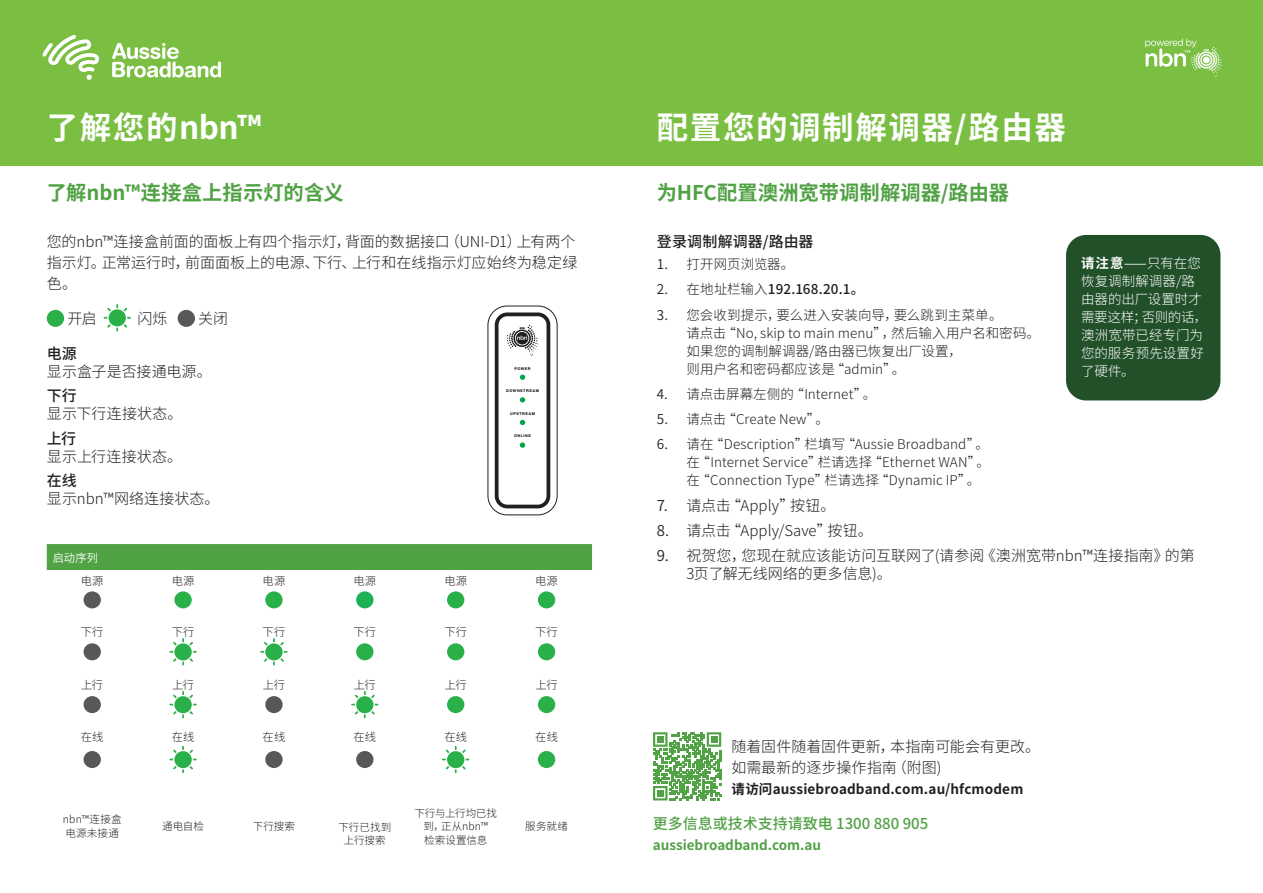
<style>
.page{position:relative;width:1263px;height:893px;background:#fff}
.page>*{position:absolute;margin:0;border:0;box-sizing:border-box;transform-origin:0 0}
.TOP_HEADER{font:700 31.5px "Source Han Sans SC";letter-spacing:.05em;color:#fff}
.Section_Heading{font:700 20.25px "Source Han Sans SC";color:#51a145}
.Body_Copy{font:300 15px/18px "Source Han Sans SC";color:#231f20}
.t1{font:500 15px "Source Han Sans SC";color:#51a145}
.Body_Header_Sub{font:500 15px "Source Han Sans SC";letter-spacing:.01em;color:#231f20}
.t2{font:300 13.5px/18px "Source Han Sans SC";color:#231f20}
.Body_Copy-2{font:300 13.5px/18px "Source Han Sans SC";color:#fff}
.Body_Copy-3{font:700 13.5px "Source Han Sans SC";letter-spacing:.01em;color:#231f20}
.t3{font:700 13.5px "Source Han Sans SC";color:#51a145}
.t4{font:500 13.5px "Source Han Sans SC";letter-spacing:.005em;color:#231f20}
.Body_Copy_Last{font:300 11.25px "Source Han Sans SC";letter-spacing:.01em;color:#231f20}
.Body_Header{font:11.25px "Source Han Sans SC";color:#fff}
.Body_Copy_Last-2{font:300 10.5px/13.5px "Source Han Sans SC";letter-spacing:.01em;color:#231f20;text-align:center}
.t5{font:700 3.75px "Helvetica";letter-spacing:.14em;color:#000}
.s1{font-weight:500}
.s2{font-weight:400}
.s3{font-weight:300}
.s4{font-weight:700}
</style>
<div class="page">
<svg style="left:653px;top:732px;width:68px;height:68px"></svg>
<div style="left:0;top:0;width:1263px;height:166px;background:#7abe42"></div>
<div style="left:47px;top:310px;width:17px;height:17px;background:#2ab049;border-radius:50%"></div>
<svg style="left:104px;top:304px;width:27px;height:27px"></svg>
<svg style="left:107px;top:308px;width:20px;height:20px"></svg>
<div style="left:109px;top:309px;width:17px;height:17px;background:#2ab049;border-radius:50%"></div>
<div style="left:178px;top:310px;width:17px;height:17px;background:#57585a;border-radius:50%"></div>
<svg style="left:488px;top:306px;width:69px;height:209px"></svg>
<div style="left:487px;top:306px;width:71px;height:209px;border:1px solid #231f20;border-radius:19px"></div>
<div style="left:497px;top:314px;width:51px;height:192px;background:#fff;border-radius:11px"></div>
<div style="left:495px;top:312px;width:55px;height:196px;border:4px solid #231f20;border-radius:11px"></div>
<svg style="left:507px;top:325px;width:31px;height:31px"></svg>
<svg style="left:520px;top:375px;width:5px;height:5px"></svg>
<svg style="left:520px;top:397px;width:5px;height:5px"></svg>
<svg style="left:520px;top:420px;width:5px;height:5px"></svg>
<svg style="left:520px;top:442px;width:5px;height:6px"></svg>
<div style="left:47px;top:544px;width:545px;height:26px;background:#51a145"></div>
<div style="left:84px;top:591px;width:17px;height:17px;background:#57585a;border-radius:50%"></div>
<div style="left:174px;top:591px;width:18px;height:17px;background:#2ab049;border-radius:50%"></div>
<div style="left:265px;top:591px;width:18px;height:17px;background:#2ab049;border-radius:50%"></div>
<div style="left:356px;top:591px;width:17px;height:17px;background:#1db156;border-radius:50%"></div>
<div style="left:447px;top:591px;width:17px;height:17px;background:#2ab049;border-radius:50%"></div>
<div style="left:538px;top:591px;width:17px;height:17px;background:#2ab049;border-radius:50%"></div>
<div style="left:84px;top:643px;width:17px;height:17px;background:#57585a;border-radius:50%"></div>
<svg style="left:169px;top:638px;width:28px;height:27px"></svg>
<svg style="left:173px;top:642px;width:20px;height:20px"></svg>
<div style="left:174px;top:643px;width:18px;height:17px;background:#2ab049;border-radius:50%"></div>
<svg style="left:260px;top:638px;width:28px;height:27px"></svg>
<svg style="left:264px;top:642px;width:20px;height:20px"></svg>
<div style="left:265px;top:643px;width:18px;height:17px;background:#2ab049;border-radius:50%"></div>
<div style="left:356px;top:643px;width:17px;height:17px;background:#2ab049;border-radius:50%"></div>
<div style="left:447px;top:643px;width:17px;height:17px;background:#2ab049;border-radius:50%"></div>
<div style="left:538px;top:643px;width:17px;height:17px;background:#2ab049;border-radius:50%"></div>
<div style="left:84px;top:696px;width:17px;height:17px;background:#57585a;border-radius:50%"></div>
<svg style="left:169px;top:691px;width:28px;height:27px"></svg>
<svg style="left:173px;top:695px;width:20px;height:19px"></svg>
<div style="left:174px;top:696px;width:18px;height:17px;background:#2ab049;border-radius:50%"></div>
<div style="left:265px;top:696px;width:18px;height:17px;background:#57585a;border-radius:50%"></div>
<svg style="left:351px;top:691px;width:27px;height:27px"></svg>
<svg style="left:355px;top:695px;width:20px;height:19px"></svg>
<div style="left:356px;top:696px;width:17px;height:17px;background:#2ab049;border-radius:50%"></div>
<div style="left:447px;top:696px;width:17px;height:17px;background:#2ab049;border-radius:50%"></div>
<div style="left:538px;top:696px;width:17px;height:17px;background:#2ab049;border-radius:50%"></div>
<div style="left:84px;top:751px;width:17px;height:17px;background:#57585a;border-radius:50%"></div>
<svg style="left:169px;top:746px;width:28px;height:27px"></svg>
<svg style="left:173px;top:750px;width:20px;height:19px"></svg>
<div style="left:174px;top:751px;width:18px;height:17px;background:#2ab049;border-radius:50%"></div>
<div style="left:265px;top:751px;width:18px;height:17px;background:#57585a;border-radius:50%"></div>
<div style="left:356px;top:751px;width:17px;height:17px;background:#57585a;border-radius:50%"></div>
<svg style="left:442px;top:746px;width:27px;height:27px"></svg>
<svg style="left:446px;top:750px;width:20px;height:19px"></svg>
<div style="left:447px;top:751px;width:17px;height:17px;background:#2ab049;border-radius:50%"></div>
<div style="left:538px;top:751px;width:17px;height:17px;background:#2ab049;border-radius:50%"></div>
<svg style="left:1145px;top:39px;width:77px;height:39px"></svg>
<svg style="left:112px;top:43px;width:109px;height:34px"></svg>
<svg style="left:42px;top:34px;width:57px;height:46px"></svg>
<div style="left:1066px;top:235px;width:154px;height:165px;background:#215029;border-radius:20px"></div>
<p class="TOP_HEADER" style="left:47px;top:110px;width:216px">了解您的nbn™</p>
<p class="TOP_HEADER" style="left:657px;top:110px;width:411px">配置您的调制解调器/路由器</p>
<p class="Section_Heading" style="left:47px;top:181px;width:298px">了解nbn™连接盒上指示灯的含义</p>
<p class="Body_Copy" style="left:47px;top:231px;width:532px;line-height:21px">您的nbn™连接盒前面的面板上有四个指示灯，背面的数据接口（UNI-D1）上有两个指示灯。正常运行时，前面面板上的电源、下行、上行和在线指示灯应始终为稳定绿色。</p>
<p class="Body_Copy" style="left:67px;top:310px;width:31px">开启</p>
<p class="Body_Copy" style="left:138px;top:310px;width:32px">闪烁</p>
<p class="Body_Copy" style="left:198px;top:310px;width:31px">关闭</p>
<p class="Body_Copy" style="left:47px;top:345px;width:166px"><span class="s1">电源<br></span>显示盒子是否接通电源。</p>
<p class="Body_Copy" style="left:47px;top:387px;width:137px"><span class="s1">下行<br></span>显示下行连接状态。</p>
<p class="Body_Copy" style="left:47px;top:429px;width:137px"><span class="s1">上行<br></span>显示上行连接状态。</p>
<p class="Body_Copy" style="left:47px;top:472px;width:174px"><span class="s1">在线<br></span>显示nbn™网络连接状态。</p>
<p class="t5" style="left:514px;top:365px;width:18px">POWER</p>
<p class="t5" style="left:506px;top:388px;width:34px">DOWNSTREAM</p>
<p class="t5" style="left:510px;top:410px;width:26px">UPSTREAM</p>
<p class="t5" style="left:514px;top:433px;width:18px">ONLINE</p>
<p class="Body_Header" style="left:53px;top:551px;width:47px">启动序列</p>
<p class="Body_Copy_Last" style="left:81px;top:575px;width:24px">电源</p>
<p class="Body_Copy_Last" style="left:172px;top:575px;width:24px">电源</p>
<p class="Body_Copy_Last" style="left:263px;top:575px;width:24px">电源</p>
<p class="Body_Copy_Last" style="left:353px;top:575px;width:24px">电源</p>
<p class="Body_Copy_Last" style="left:444px;top:575px;width:24px">电源</p>
<p class="Body_Copy_Last" style="left:535px;top:575px;width:24px">电源</p>
<p class="Body_Copy_Last" style="left:81px;top:626px;width:24px">下行</p>
<p class="Body_Copy_Last" style="left:172px;top:626px;width:24px">下行</p>
<p class="Body_Copy_Last" style="left:263px;top:626px;width:24px">下行</p>
<p class="Body_Copy_Last" style="left:353px;top:626px;width:24px">下行</p>
<p class="Body_Copy_Last" style="left:444px;top:626px;width:24px">下行</p>
<p class="Body_Copy_Last" style="left:535px;top:626px;width:24px">下行</p>
<p class="Body_Copy_Last" style="left:81px;top:679px;width:24px">上行</p>
<p class="Body_Copy_Last" style="left:172px;top:679px;width:24px">上行</p>
<p class="Body_Copy_Last" style="left:263px;top:679px;width:24px">上行</p>
<p class="Body_Copy_Last" style="left:354px;top:679px;width:24px">上行</p>
<p class="Body_Copy_Last" style="left:445px;top:679px;width:24px">上行</p>
<p class="Body_Copy_Last" style="left:535px;top:679px;width:24px">上行</p>
<p class="Body_Copy_Last" style="left:81px;top:730px;width:24px">在线</p>
<p class="Body_Copy_Last" style="left:172px;top:730px;width:24px">在线</p>
<p class="Body_Copy_Last" style="left:263px;top:730px;width:24px">在线</p>
<p class="Body_Copy_Last" style="left:353px;top:730px;width:24px">在线</p>
<p class="Body_Copy_Last" style="left:444px;top:730px;width:24px">在线</p>
<p class="Body_Copy_Last" style="left:535px;top:730px;width:24px">在线</p>
<p class="Body_Copy_Last-2" style="left:63px;top:813px;width:60px;text-align:left">nbn™连接盒电源未接通</p>
<p class="Body_Copy_Last-2" style="left:162px;top:820px;width:43px">通电自检</p>
<p class="Body_Copy_Last-2" style="left:253px;top:820px;width:44px">下行搜索</p>
<p class="Body_Copy_Last-2" style="left:338px;top:820px;width:54px">下行已找到上行搜索</p>
<p class="Body_Copy_Last-2" style="left:414px;top:806px;width:84px">下行与上行均已找到，正从nbn™<br>检索设置信息</p>
<p class="Body_Copy_Last-2" style="left:525px;top:820px;width:44px">服务就绪</p>
<p class="Section_Heading" style="left:657px;top:181px;width:354px">为HFC配置澳洲宽带调制解调器/路由器</p>
<p class="Body_Header_Sub" style="left:657px;top:233px;width:158px">登录调制解调器/路由器</p>
<p class="t2" style="left:657px;top:255px;width:139px"><span class="s2">1.</span> 打开网页浏览器。</p>
<p class="t4" style="left:657px;top:282px;width:209px"><span class="s2">2.</span> <span class="s3">在地址栏输入</span>192.168.20.1。</p>
<p class="t2" style="left:687px;top:306px;width:355px;text-indent:-30px"><span class="s2">3.</span> 您会收到提示，要么进入安装向导，要么跳到主菜单。<br>请点击“No, skip to main menu”，然后输入用户名和密码。如果您的调制解调器/路由器已恢复出厂设置，<br>则用户名和密码都应该是“admin”。</p>
<p class="t2" style="left:657px;top:385px;width:221px"><span class="s2">4.</span> 请点击屏幕左侧的“Internet”。</p>
<p class="t2" style="left:657px;top:410px;width:174px"><span class="s2">5.</span> 请点击“Create New”。</p>
<p class="t2" style="left:687px;top:436px;width:305px;text-align:justify;text-indent:-30px"><span class="s2">6.</span> 请在“Description”栏填写“Aussie Broadband”。在“Internet Service”栏请选择“Ethernet WAN”。在“Connection Type”栏请选择“Dynamic IP”。</p>
<p class="Body_Copy" style="left:657px;top:496px;width:180px"><span class="s2">7.</span> 请点击“Apply”按钮。</p>
<p class="Body_Copy" style="left:657px;top:522px;width:218px"><span class="s2">8.</span> 请点击“Apply/Save”按钮。</p>
<p class="Body_Copy" style="left:687px;top:547px;width:510px;text-indent:-30px"><span class="s2">9.</span> 祝贺您，您现在就应该能访问互联网了(请参阅《澳洲宽带nbn™连接指南》的第<br>3页了解无线网络的更多信息)。</p>
<p class="Body_Copy-2" style="left:1081px;top:254px;width:128px"><span class="s4">请注意</span><span class="s2">——</span>只有在您恢复调制解调器/路由器的出厂设置时才需要这样；否则的话，澳洲宽带已经专门为您的服务预先设置好了硬件。</p>
<p class="Body_Copy" style="left:731px;top:736px;width:310px;line-height:21px">随着固件随着固件更新，本指南可能会有更改。如需最新的逐步操作指南（附图)</p>
<p class="Body_Copy-3" style="left:731px;top:781px;width:293px">请访问aussiebroadband.com.au/hfcmodem</p>
<p class="t1" style="left:653px;top:815px;width:277px">更多信息或技术支持请致电 1300 880 905</p>
<p class="t3" style="left:653px;top:838px;width:170px">aussiebroadband.com.au</p>
</div>
